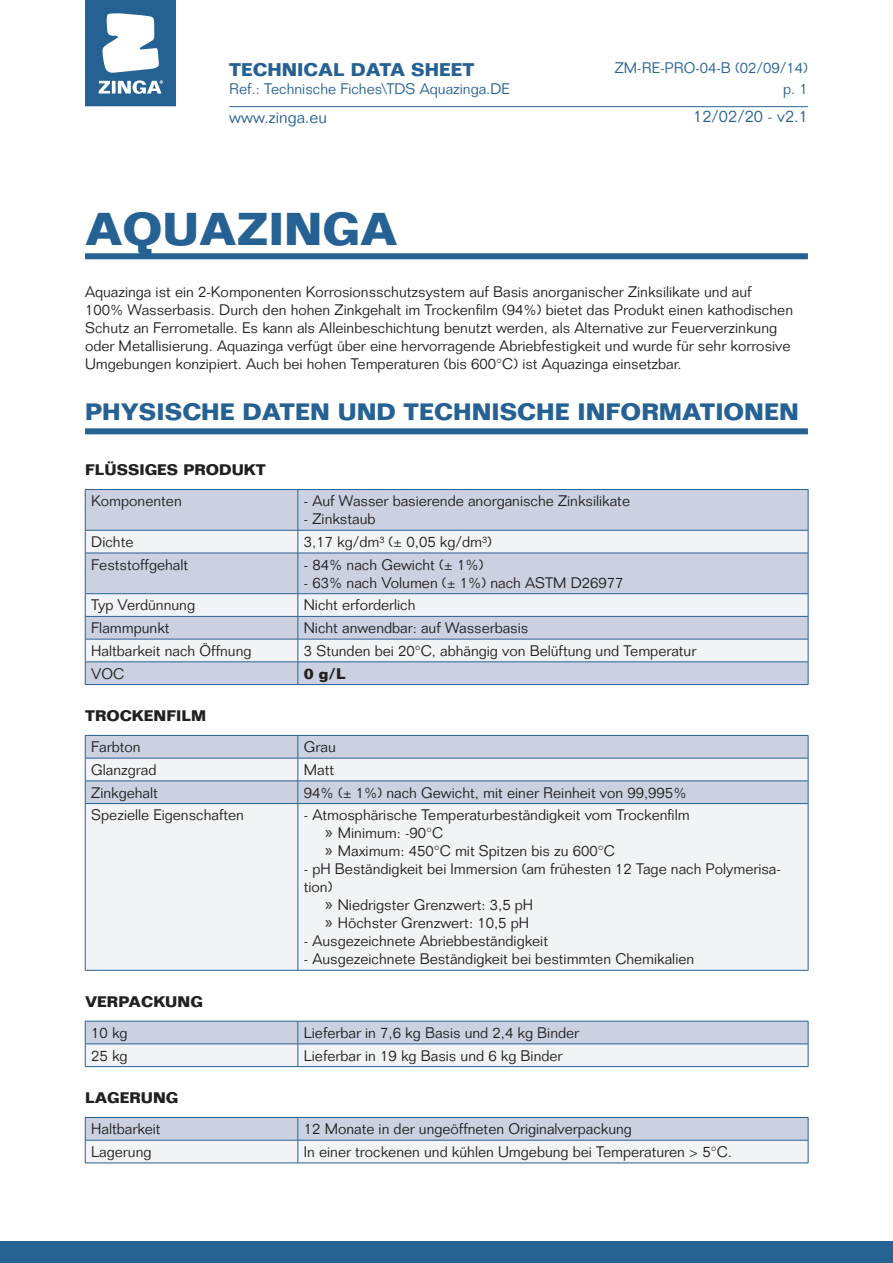
<style>
.page{position:relative;width:893px;height:1263px;background:#fff}
.page>*{position:absolute;margin:0;border:0;box-sizing:border-box;transform-origin:0 0}
.t1{font:700 45px "Folio Std";color:#266194}
.t2{font:700 23.25px "Folio Std";color:#266194}
.t3{font:700 18px "Folio Std";color:#266194}
.t4{font:300 16.5px "Folio Std";color:#266194}
.t5{font:300 15px/18px "Folio Std";color:#231f20}
.t6{font:300 15px "Folio Std";color:#266194}
.t7{font:700 15px "Folio Std";color:#231f20}
.s1{font-family:"Myriad Pro";font-weight:400;font-size:18px}
</style>
<div class="page">
<svg style="left:85px;top:0;width:91px;height:106px"></svg>
<hr style="left:229px;top:106px;width:579px;height:1px;background:#266194">
<div style="left:0;top:1242px;width:893px;height:21px;background:#266194"></div>
<div style="left:85px;top:253px;width:723px;height:6px;background:#266194"></div>
<div style="left:85px;top:428px;width:723px;height:6px;background:#266194"></div>
<div style="left:86px;top:490px;width:722px;height:194px;background:#cbd1e1"></div>
<svg style="left:86px;top:531px;width:722px;height:130px;fill:#cbd6e3"></svg>
<hr style="left:85px;top:489px;width:213px;height:1px;background:#266194">
<hr style="left:85px;top:490px;width:1px;height:40px;background:#266194">
<hr style="left:298px;top:489px;width:510px;height:1px;background:#266194">
<hr style="left:298px;top:490px;width:1px;height:40px;background:#266194">
<hr style="left:808px;top:490px;width:1px;height:40px;background:#266194">
<hr style="left:85px;top:530px;width:213px;height:1px;background:#266194">
<svg style="left:85px;top:530px;width:1px;height:23px"></svg>
<hr style="left:298px;top:530px;width:510px;height:1px;background:#266194">
<svg style="left:298px;top:530px;width:1px;height:23px"></svg>
<svg style="left:808px;top:530px;width:1px;height:23px"></svg>
<hr style="left:85px;top:553px;width:213px;height:1px;background:#266194">
<hr style="left:85px;top:553px;width:1px;height:40px;background:#266194">
<hr style="left:298px;top:553px;width:510px;height:1px;background:#266194">
<hr style="left:298px;top:553px;width:1px;height:40px;background:#266194">
<hr style="left:808px;top:553px;width:1px;height:40px;background:#266194">
<hr style="left:85px;top:593px;width:213px;height:1px;background:#266194">
<hr style="left:298px;top:593px;width:510px;height:1px;background:#266194">
<hr style="left:85px;top:616px;width:213px;height:1px;background:#266194">
<hr style="left:298px;top:616px;width:510px;height:1px;background:#266194">
<hr style="left:85px;top:639px;width:213px;height:1px;background:#266194">
<hr style="left:298px;top:639px;width:510px;height:1px;background:#266194">
<hr style="left:85px;top:661px;width:213px;height:1px;background:#266194">
<svg style="left:85px;top:594px;width:1px;height:90px"></svg>
<hr style="left:298px;top:661px;width:510px;height:1px;background:#266194">
<svg style="left:298px;top:594px;width:1px;height:90px"></svg>
<svg style="left:808px;top:594px;width:1px;height:90px"></svg>
<hr style="left:85px;top:684px;width:213px;height:1px;background:#266194">
<hr style="left:298px;top:684px;width:510px;height:1px;background:#266194">
<div style="left:86px;top:736px;width:722px;height:22px;background:#cbd1e1"></div>
<svg style="left:86px;top:759px;width:722px;height:211px;fill:#f1f3f7"></svg>
<hr style="left:85px;top:735px;width:213px;height:1px;background:#266194">
<hr style="left:298px;top:735px;width:510px;height:1px;background:#266194">
<hr style="left:85px;top:758px;width:213px;height:1px;background:#266194">
<hr style="left:298px;top:758px;width:510px;height:1px;background:#266194">
<hr style="left:85px;top:781px;width:213px;height:1px;background:#266194">
<svg style="left:85px;top:736px;width:1px;height:67px"></svg>
<hr style="left:298px;top:781px;width:510px;height:1px;background:#266194">
<svg style="left:298px;top:736px;width:1px;height:67px"></svg>
<svg style="left:808px;top:736px;width:1px;height:67px"></svg>
<hr style="left:85px;top:803px;width:213px;height:1px;background:#266194">
<hr style="left:85px;top:804px;width:1px;height:166px;background:#266194">
<hr style="left:298px;top:803px;width:510px;height:1px;background:#266194">
<hr style="left:298px;top:804px;width:1px;height:166px;background:#266194">
<hr style="left:808px;top:804px;width:1px;height:166px;background:#266194">
<hr style="left:85px;top:970px;width:213px;height:1px;background:#266194">
<hr style="left:298px;top:970px;width:510px;height:1px;background:#266194">
<svg style="left:85px;top:1021px;width:724px;height:45px"></svg>
<hr style="left:85px;top:1066px;width:213px;height:1px;background:#266194">
<hr style="left:298px;top:1066px;width:510px;height:1px;background:#266194">
<svg style="left:85px;top:1117px;width:724px;height:46px"></svg>
<hr style="left:85px;top:1163px;width:213px;height:1px;background:#266194">
<hr style="left:298px;top:1163px;width:510px;height:1px;background:#266194">
<p class="t3" style="left:229px;top:58px;width:14px">TECH</p>
<p class="t3" style="left:282px;top:58px;width:143px">NICAL DATA SHEET</p>
<p class="t6" style="left:229px;top:79px;width:282px">Ref.: Technische Fiches\TDS Aquazinga.DE</p>
<p class="t4" style="left:229px;top:107px;width:99px">www.zinga.eu</p>
<p class="t6" style="left:615px;top:59px;width:195px">ZM-RE-PRO-04-B (02/09/14)</p>
<p class="t6" style="left:783px;top:79px;width:26px">p. 1</p>
<p class="t4" style="left:693px;top:106px;width:116px">12/02/20 - v2.1</p>
<h1 class="t1" style="left:85px;top:201px;width:314px">AQUAZINGA</h1>
<p class="t5" style="left:85px;top:283px;width:710px">Aquazinga ist ein 2-Komponenten Korrosionsschutzsystem auf Basis anorganischer Zinksilikate und auf 100% Wasserbasis. Durch den hohen Zinkgehalt im Trockenfilm (94%) bietet das Produkt einen kathodischen Schutz an Ferrometalle. Es kann als Alleinbeschichtung benutzt werden, als Alternative zur Feuerverzinkung oder Metallisierung. Aquazinga verfügt über eine hervorragende Abriebfestigkeit und wurde für sehr korrosive Umgebungen konzipiert. Auch bei hohen Temperaturen (bis 600°C) ist Aquazinga einsetzbar.</p>
<h2 class="t2" style="left:85px;top:397px;width:711px">PHYSISCHE DATEN UN D TECHNISCHE IN FORMATION EN</h2>
<p class="t7" style="left:85px;top:460px;width:182px">FLÜSSIGES PRODU KT</p>
<p class="t5" style="left:91px;top:492px;width:92px">Komponenten</p>
<p class="t5" style="left:304px;top:492px;width:328px">- Auf Wasser basierende anorganische Zinksilikate</p>
<p class="t5" style="left:304px;top:510px;width:73px">- Zinkstaub</p>
<p class="t5" style="left:91px;top:533px;width:44px">Dichte</p>
<p class="t5" style="left:304px;top:533px;width:189px">3,17 kg/dm³ (± 0,05 kg/dm³)</p>
<p class="t5" style="left:91px;top:555px;width:98px">Feststoffgehalt</p>
<p class="t5" style="left:304px;top:555px;width:181px">- 84% nach Gewicht (± 1%)</p>
<p class="t5" style="left:304px;top:573px;width:321px">- 63% nach Volumen (± 1%) nach ASTM D26977</p>
<p class="t5" style="left:91px;top:596px;width:105px">Typ Verdünnung</p>
<p class="t5" style="left:304px;top:596px;width:113px">Nicht erforderlich</p>
<p class="t5" style="left:91px;top:619px;width:80px">Flammpunkt</p>
<p class="t5" style="left:304px;top:619px;width:226px">Nicht anwendbar: auf Wasserbasis</p>
<p class="t5" style="left:91px;top:642px;width:162px">Haltbarkeit nach Öffnung</p>
<p class="t5" style="left:304px;top:642px;width:394px">3 Stunden bei 20°C, abhängig von Belüftung und Temperatur</p>
<p class="t5" style="left:91px;top:664px;width:35px">VOC</p>
<p class="t7" style="left:304px;top:664px;width:42px">0 G/L</p>
<p class="t7" style="left:85px;top:706px;width:123px">TROCKEN FILM</p>
<p class="t5" style="left:91px;top:738px;width:51px">Farbton</p>
<p class="t5" style="left:304px;top:738px;width:33px">Grau</p>
<p class="t5" style="left:91px;top:761px;width:67px">Glanzgrad</p>
<p class="t5" style="left:304px;top:761px;width:32px">Matt</p>
<p class="t5" style="left:91px;top:783px;width:68px">Zinkgehalt</p>
<p class="t5" style="left:304px;top:783px;width:384px">94% (± 1%) nach Gewicht, mit einer Reinheit von 99,995%</p>
<p class="t5" style="left:91px;top:806px;width:154px">Spezielle Eigenschaften</p>
<p class="t5" style="left:325px;top:806px;width:366px;text-indent:-21px">- Atmosphärische Temperaturbeständigkeit vom Trockenfilm <span class="s1">»</span> Minimum: -90°C<br><span class="s1">»</span> Maximum: 450°C mit Spitzen bis zu 600°C</p>
<p class="t5" style="left:304px;top:860px;width:479px">- pH Beständigkeit bei Immersion (am frühesten 12 Tage nach Polymerisa-</p>
<p class="t5" style="left:304px;top:878px;width:30px">tion)</p>
<p class="t5" style="left:325px;top:896px;width:210px"><span class="s1">»</span> Niedrigster Grenzwert: 3,5 pH</p>
<p class="t5" style="left:325px;top:914px;width:205px"><span class="s1">»</span> Höchster Grenzwert: 10,5 pH</p>
<p class="t5" style="left:304px;top:932px;width:246px">- Ausgezeichnete Abriebbeständigkeit</p>
<p class="t5" style="left:304px;top:950px;width:392px">- Ausgezeichnete Beständigkeit bei bestimmten Chemikalien</p>
<p class="t7" style="left:85px;top:992px;width:94px">VERPACKUNG</p>
<p class="t5" style="left:91px;top:1024px;width:38px">10 kg</p>
<p class="t5" style="left:304px;top:1024px;width:277px">Lieferbar in 7,6 kg Basis und 2,4 kg Binder</p>
<p class="t5" style="left:91px;top:1046px;width:38px">25 kg</p>
<p class="t5" style="left:304px;top:1046px;width:260px">Lieferbar in 19 kg Basis und 6 kg Binder</p>
<p class="t7" style="left:85px;top:1088px;width:12px">LAG</p>
<p class="t7" style="left:120px;top:1088px;width:35px">ERUNG</p>
<p class="t5" style="left:91px;top:1120px;width:71px">Haltbarkeit</p>
<p class="t5" style="left:304px;top:1120px;width:330px">12 Monate in der ungeöffneten Originalverpackung</p>
<p class="t5" style="left:91px;top:1143px;width:62px">Lagerung</p>
<p class="t5" style="left:304px;top:1143px;width:430px">In einer trockenen und kühlen Umgebung bei Temperaturen &gt; 5°C.</p>
</div>
